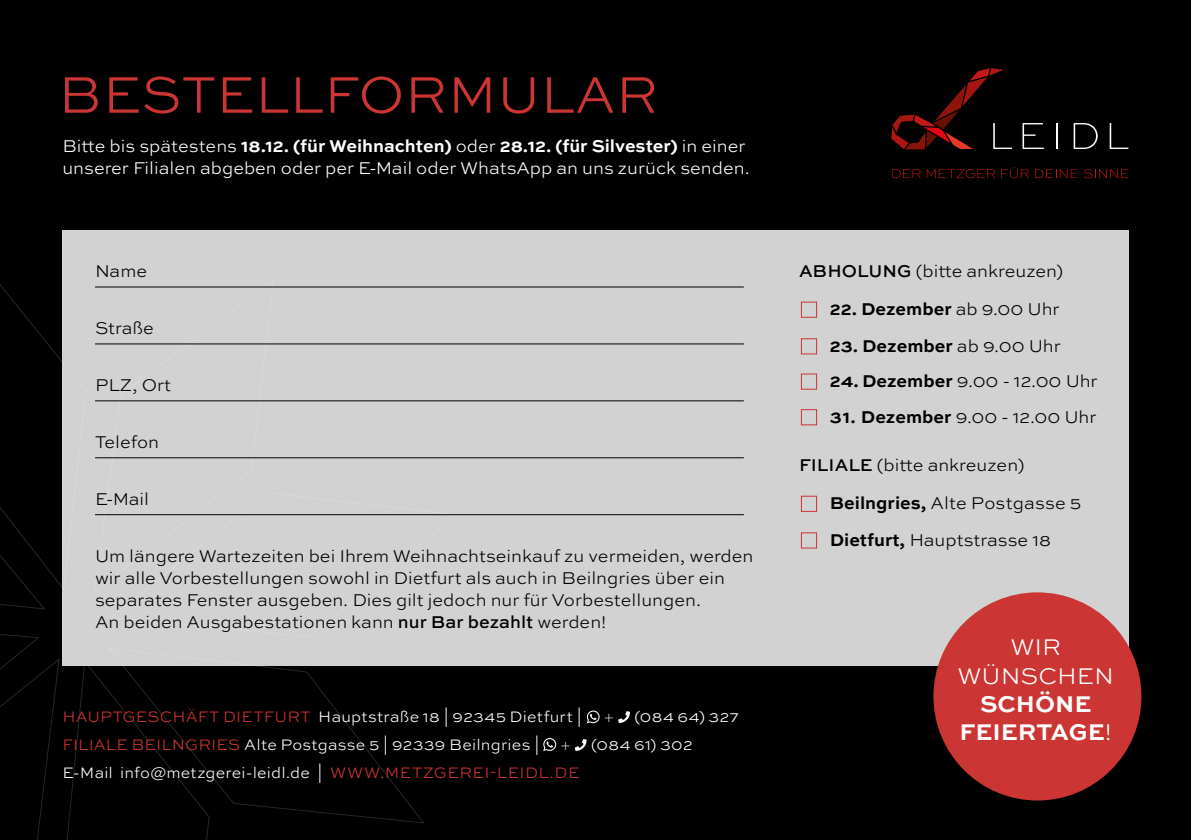
<style>
.page{position:relative;width:1191px;height:840px;background:#fff}
.page>*{position:absolute;margin:0;border:0;box-sizing:border-box;transform-origin:0 0}
.t1{font:300 54.2px "Sweet Sans Pro";color:#cb3533}
.t2{font:700 24px/28.2px "Sweet Sans Pro";color:#fff;text-align:center}
.t3{font:300 24px/28.2px "Sweet Sans Pro";color:#fff;text-align:center}
.t4{font:300 18px/22px "Sweet Sans Pro";color:#000}
.t5{font:300 18px/22px "Sweet Sans Pro";color:#fff}
.t6{font:700 18px "Sweet Sans Pro";color:#000}
.t7{font:300 16px "Sweet Sans Pro";letter-spacing:.015em;color:#fff}
.t8{font:100 16px "Helvetica Neue CE";color:#fff}
.s1{font-weight:700}
.s2{font-weight:500}
.s3{color:#cb3533}
.s4{font-weight:300}
</style>
<div class="page">
<div style="left:0;top:0;width:1191px;height:839px;background:#000"></div>
<svg style="left:0;top:284px;width:62px;height:326px"></svg>
<svg style="left:210px;top:665px;width:216px;height:158px"></svg>
<svg style="left:0;top:634px;width:210px;height:205px"></svg>
<svg style="left:587px;top:710px;width:12px;height:13px"></svg>
<svg style="left:618px;top:711px;width:12px;height:11px"></svg>
<svg style="left:543px;top:738px;width:13px;height:12px"></svg>
<svg style="left:575px;top:739px;width:11px;height:11px"></svg>
<div style="left:62px;top:230px;width:1066px;height:435px;background:#d2d2d2"></div>
<hr style="left:95px;top:286px;width:649px;height:1px;background:#000">
<hr style="left:95px;top:343px;width:649px;height:1px;background:#000">
<hr style="left:95px;top:400px;width:649px;height:1px;background:#000">
<hr style="left:95px;top:457px;width:649px;height:1px;background:#000">
<hr style="left:95px;top:514px;width:649px;height:1px;background:#000">
<div style="left:801px;top:301px;width:16px;height:16px;border:1px solid #cb3533"></div>
<div style="left:801px;top:495px;width:16px;height:16px;border:1px solid #cb3533"></div>
<div style="left:801px;top:338px;width:16px;height:16px;border:1px solid #cb3533"></div>
<div style="left:801px;top:532px;width:16px;height:16px;border:1px solid #cb3533"></div>
<div style="left:801px;top:373px;width:16px;height:16px;border:1px solid #cb3533"></div>
<div style="left:801px;top:409px;width:16px;height:16px;border:1px solid #cb3533"></div>
<div style="left:933px;top:592px;width:208px;height:208px;background:#cb3533;border-radius:50%"></div>
<svg style="left:1022px;top:123px;width:21px;height:26px"></svg>
<hr style="left:1056px;top:123px;width:2px;height:26px;background:#fff">
<svg style="left:1073px;top:123px;width:24px;height:26px"></svg>
<svg style="left:1109px;top:123px;width:19px;height:26px"></svg>
<svg style="left:892px;top:169px;width:28px;height:9px"></svg>
<svg style="left:926px;top:169px;width:69px;height:9px"></svg>
<svg style="left:1001px;top:167px;width:27px;height:11px"></svg>
<svg style="left:1035px;top:169px;width:43px;height:9px"></svg>
<svg style="left:1084px;top:169px;width:44px;height:9px"></svg>
<svg style="left:891px;top:68px;width:121px;height:81px"></svg>
<h1 class="t1" style="left:58px;top:56px;width:602px">BESTELLFORMULAR</h1>
<p class="t5" style="left:62px;top:134px;width:689px">Bitte bis spätestens <span class="s1">18.12. (für Weihnachten)</span> oder <span class="s1">28.12. (für Silvester)</span> in einer unserer Filialen abgeben oder per E-Mail oder WhatsApp an uns zurück senden.</p>
<p class="t4" style="left:95px;top:259px;width:54px">Name</p>
<p class="t4" style="left:799px;top:259px;width:266px"><span class="s2">ABHOLUNG</span> (bitte ankreuzen)</p>
<p class="t4" style="left:95px;top:316px;width:60px">Straße</p>
<p class="t4" style="left:95px;top:373px;width:77px">PLZ, Ort</p>
<p class="t4" style="left:95px;top:430px;width:66px">Telefon</p>
<p class="t4" style="left:95px;top:487px;width:56px">E-Mail</p>
<p class="t4" style="left:95px;top:543px;width:660px">Um längere Wartezeiten bei Ihrem Weihnachtseinkauf zu vermeiden, werden wir alle Vorbestellungen sowohl in Dietfurt als auch in Beilngries über ein separates Fenster ausgeben. Dies gilt jedoch nur für Vorbestellungen.<br>An beiden Ausgabestationen kann <span class="s2">nur Bar bezahlt</span> werden!</p>
<p class="t7" style="left:62px;top:704px;width:521px"><span class="s3">HAUPTGESCHÄFT DIETFURT</span> Hauptstraße 18 | 92345 Dietfurt |</p>
<p class="t8" style="left:604px;top:706px;width:11px">+</p>
<p class="t7" style="left:634px;top:704px;width:106px">(084 64) 327</p>
<p class="t7" style="left:62px;top:732px;width:479px"><span class="s3">FILIALE BEILNGRIES</span> Alte Postgasse 5 | 92339 Beilngries |</p>
<p class="t8" style="left:561px;top:734px;width:11px">+</p>
<p class="t7" style="left:591px;top:732px;width:103px">(084 61) 302</p>
<p class="t7" style="left:62px;top:760px;width:518px">E-Mail info@metzgerei-leidl.de | <span class="s3">WWW.METZGEREI-LEIDL.DE</span></p>
<p class="t6" style="left:830px;top:295px;width:231px">22. Dezember <span class="s4">ab 9.00 Uhr</span></p>
<p class="t6" style="left:830px;top:332px;width:232px">23. Dezember <span class="s4">ab 9.00 Uhr</span></p>
<p class="t4" style="left:830px;top:369px;width:269px"><span class="s1">24. Dezember</span> 9.00 - 12.00 Uhr</p>
<p class="t4" style="left:830px;top:405px;width:268px"><span class="s1">31. Dezember</span> 9.00 - 12.00 Uhr</p>
<p class="t4" style="left:799px;top:453px;width:227px"><span class="s2">FILIALE</span> (bitte ankreuzen)</p>
<p class="t4" style="left:830px;top:491px;width:253px"><span class="s1">Beilngries,</span> Alte Postgasse 5</p>
<p class="t4" style="left:830px;top:528px;width:223px"><span class="s1">Dietfurt,</span> Hauptstrasse 18</p>
<h2 class="t3" style="left:957px;top:632px;width:158px">WIR<br>WÜNSCHEN</h2>
<h2 class="t2" style="left:959px;top:688px;width:154px">SCHÖNE<br>FEIERTAGE<span class="s4">!</span></h2>
</div>
